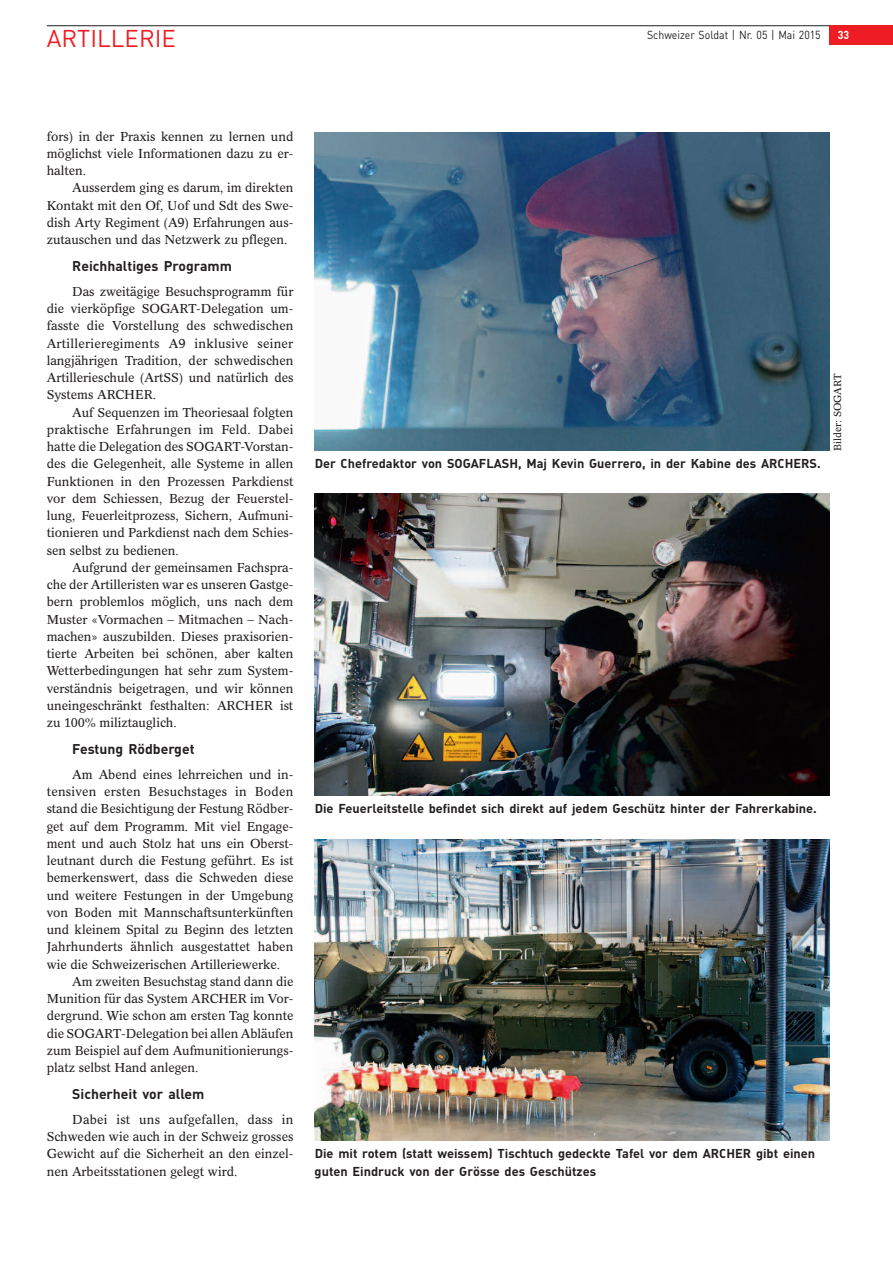
<style>
.page{position:relative;width:893px;height:1263px;background:#fff}
.page>*{position:absolute;margin:0;border:0;box-sizing:border-box;transform-origin:0 0}
.t1{font:24px "DINSZ";color:#ee1d23}
.t2{font:700 13.95px "DINSZ";color:#231f20}
.t3{font:13.2px/17.2px "Chinchilla SB";color:#231f20;text-align:justify}
.t4{font:700 12.75px/17.2px "DINSZ";color:#231f20}
.t5{font:11.55px "DINSZ";color:#231f20;scale:.91 1}
.t6{font:700 11.55px "DINSZ";color:#fff;scale:.91 1}
.t7{font:10.5px "Chinchilla SB";color:#231f20}
</style>
<div class="page">
<div style="left:829px;top:26px;width:64px;height:19px;background:#ee1d23"></div>
<hr style="left:47px;top:25px;width:782px;height:1px;background:#231f20">
<img style="left:315px;top:133px;width:514px;height:318px">
<img style="left:315px;top:839px;width:514px;height:302px">
<img style="left:315px;top:493px;width:514px;height:302px">
<h1 class="t1" style="left:47px;top:30px;width:131px">ARTILLERIE</h1>
<p class="t5" style="left:647px;top:30px;width:192px">Schweizer Soldat | Nr. 05 | Mai 2015</p>
<p class="t6" style="left:838px;top:30px;width:14px">33</p>
<p class="t3" style="left:47px;top:127px;width:248px">fors) in der Praxis kennen zu lernen und möglichst viele Informationen dazu zu er&shy;halten.</p>
<p class="t3" style="left:47px;top:179px;width:248px;text-indent:26px">Ausserdem ging es darum, im direkten Kontakt mit den Of, Uof und Sdt des Swe&shy;dish Arty Regiment (A9) Erfahrungen aus&shy;zutauschen und das Netzwerk zu pflegen.</p>
<p class="t2" style="left:72px;top:261px;width:161px">Reichhaltiges Programm</p>
<p class="t3" style="left:47px;top:283px;width:248px;text-indent:26px">Das zweitägige Besuchsprogramm für die vierköpfige SOGART-Delegation um&shy;fasste die Vorstellung des schwedischen Artillerieregiments A9 inklusive seiner langjährigen Tradition, der schwedischen Artillerieschule (ArtSS) und natürlich des Systems ARCHER.</p>
<p class="t3" style="left:47px;top:403px;width:248px;text-indent:26px">Auf Sequenzen im Theoriesaal folgten praktische Erfahrungen im Feld. Dabei hatte die Delegation des SOGART-Vorstan&shy;des die Gelegenheit, alle Systeme in allen Funktionen in den Prozessen Parkdienst vor dem Schiessen, Bezug der Feuerstel&shy;lung, Feuerleitprozess, Sichern, Aufmuni&shy;tionieren und Parkdienst nach dem Schies&shy;sen selbst zu bedienen.</p>
<p class="t3" style="left:47px;top:559px;width:248px;text-indent:26px">Aufgrund der gemeinsamen Fachspra&shy;che der Artilleristen war es unseren Gastge&shy;bern problemlos möglich, uns nach dem Muster «Vormachen – Mitmachen – Nach&shy;machen» auszubilden. Dieses praxisorien&shy;tierte Arbeiten bei schönen, aber kalten Wetterbedingungen hat sehr zum System&shy;verständnis beigetragen, und wir können uneingeschränkt festhalten: ARCHER ist zu 100% miliztauglich.</p>
<p class="t2" style="left:72px;top:744px;width:124px">Festung Rödberget</p>
<p class="t3" style="left:47px;top:766px;width:248px;text-indent:26px">Am Abend eines lehrreichen und in&shy;tensiven ersten Besuchstages in Boden stand die Besichtigung der Festung Rödber&shy;get auf dem Programm. Mit viel Engage&shy;ment und auch Stolz hat uns ein Oberst&shy;leutnant durch die Festung geführt. Es ist bemerkenswert, dass die Schweden diese und weitere Festungen in der Umgebung von Boden mit Mannschaftsunterkünften und kleinem Spital zu Beginn des letzten Jahrhunderts ähnlich ausgestattet haben wie die Schweizerischen Artilleriewerke.</p>
<p class="t3" style="left:47px;top:973px;width:248px;text-indent:26px">Am zweiten Besuchstag stand dann die Munition für das System ARCHER im Vor&shy;dergrund. Wie schon am ersten Tag konnte die SOGART-Delegation bei allen Abläufen zum Beispiel auf dem Aufmunitionierungs&shy;platz selbst Hand anlegen.</p>
<p class="t2" style="left:72px;top:1089px;width:134px">Sicherheit vor allem</p>
<p class="t3" style="left:47px;top:1111px;width:248px;text-indent:26px">Dabei ist uns aufgefallen, dass in Schweden wie auch in der Schweiz grosses Gewicht auf die Sicherheit an den einzel&shy;nen Arbeitsstationen gelegt wird.</p>
<p class="t4" style="left:315px;top:456px;width:507px">Der Chefredaktor von SOGAFLASH, Maj Kevin Guerrero, in der Kabine des ARCHERS.</p>
<p class="t7" style="left:831px;top:451px;width:79px;rotate:-90deg">Bilder: SOGART</p>
<p class="t4" style="left:315px;top:801px;width:504px">Die Feuerleitstelle befindet sich direkt auf jedem Geschütz hinter der Fahrerkabine.</p>
<p class="t4" style="left:315px;top:1146px;width:502px">Die mit rotem (statt weissem) Tischtuch gedeckte Tafel vor dem ARCHER gibt einen guten Eindruck von der Grösse des Geschützes</p>
</div>
